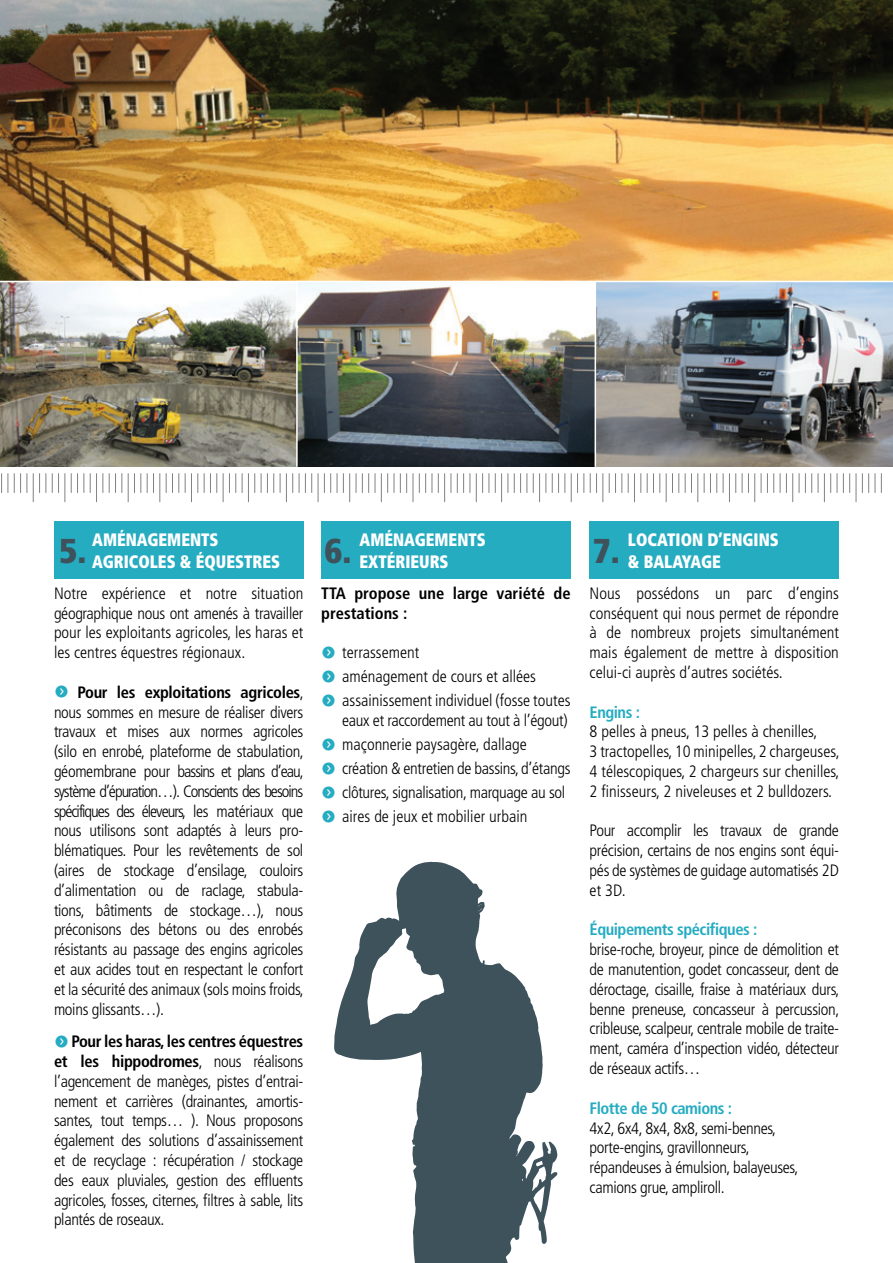
<style>
.page{position:relative;width:893px;height:1263px;background:#fff}
.page>*{position:absolute;margin:0;border:0;box-sizing:border-box;transform-origin:0 0}
.t1{font:900 condensed 34.5px "Frutiger LT Std";color:#3e525c}
.t2{font:900 condensed 18px/21.6px "Frutiger LT Std";color:#fff;scale:.9 1}
.t3{font:300 condensed 16.5px/19.8px "Frutiger LT Std";letter-spacing:-.02em;color:#000;text-align:justify}
.t4{font:300 condensed 16.5px/19.8px "Frutiger LT Std";color:#000}
.t5{font:700 condensed 16.5px "Frutiger LT Std";letter-spacing:-.03em;color:#25acc1}
.t6{font:700 condensed 16.5px/19.8px "Frutiger LT Std";color:#000}
.s1{font-weight:700}
</style>
<div class="page">
<svg style="left:8px;top:473px;width:13px;height:20px"></svg>
<svg style="left:65px;top:473px;width:19px;height:29px"></svg>
<svg style="left:27px;top:473px;width:13px;height:29px"></svg>
<svg style="left:90px;top:473px;width:13px;height:29px"></svg>
<svg style="left:46px;top:473px;width:13px;height:20px"></svg>
<svg style="left:1px;top:473px;width:1px;height:20px"></svg>
<svg style="left:109px;top:473px;width:13px;height:20px"></svg>
<svg style="left:128px;top:473px;width:13px;height:29px"></svg>
<svg style="left:318px;top:473px;width:13px;height:29px"></svg>
<svg style="left:223px;top:473px;width:13px;height:29px"></svg>
<svg style="left:261px;top:473px;width:13px;height:20px"></svg>
<svg style="left:166px;top:473px;width:13px;height:20px"></svg>
<svg style="left:356px;top:473px;width:13px;height:20px"></svg>
<svg style="left:147px;top:473px;width:13px;height:29px"></svg>
<svg style="left:280px;top:473px;width:13px;height:29px"></svg>
<svg style="left:204px;top:473px;width:13px;height:20px"></svg>
<svg style="left:337px;top:473px;width:13px;height:29px"></svg>
<svg style="left:185px;top:473px;width:13px;height:29px"></svg>
<svg style="left:299px;top:473px;width:13px;height:20px"></svg>
<svg style="left:242px;top:473px;width:13px;height:29px"></svg>
<svg style="left:375px;top:473px;width:13px;height:29px"></svg>
<svg style="left:571px;top:473px;width:13px;height:29px"></svg>
<svg style="left:413px;top:473px;width:13px;height:29px"></svg>
<svg style="left:451px;top:473px;width:13px;height:20px"></svg>
<svg style="left:489px;top:473px;width:13px;height:29px"></svg>
<svg style="left:609px;top:473px;width:13px;height:20px"></svg>
<svg style="left:394px;top:473px;width:13px;height:20px"></svg>
<svg style="left:527px;top:473px;width:19px;height:29px"></svg>
<svg style="left:470px;top:473px;width:13px;height:29px"></svg>
<svg style="left:590px;top:473px;width:13px;height:29px"></svg>
<svg style="left:432px;top:473px;width:13px;height:29px"></svg>
<svg style="left:552px;top:473px;width:13px;height:20px"></svg>
<svg style="left:508px;top:473px;width:13px;height:20px"></svg>
<svg style="left:628px;top:473px;width:13px;height:29px"></svg>
<svg style="left:666px;top:473px;width:13px;height:29px"></svg>
<svg style="left:856px;top:473px;width:13px;height:29px"></svg>
<svg style="left:704px;top:473px;width:13px;height:20px"></svg>
<svg style="left:799px;top:473px;width:13px;height:20px"></svg>
<svg style="left:742px;top:473px;width:13px;height:29px"></svg>
<svg style="left:647px;top:473px;width:13px;height:20px"></svg>
<svg style="left:780px;top:473px;width:13px;height:29px"></svg>
<svg style="left:723px;top:473px;width:13px;height:29px"></svg>
<svg style="left:837px;top:473px;width:13px;height:20px"></svg>
<svg style="left:685px;top:473px;width:13px;height:29px"></svg>
<svg style="left:818px;top:473px;width:13px;height:29px"></svg>
<svg style="left:761px;top:473px;width:13px;height:20px"></svg>
<svg style="left:875px;top:473px;width:7px;height:20px"></svg>
<div style="left:54px;top:522px;width:250px;height:57px;background:#25acc1"></div>
<div style="left:590px;top:522px;width:249px;height:57px;background:#25acc1"></div>
<div style="left:321px;top:522px;width:250px;height:57px;background:#25acc1"></div>
<img style="left:0;top:0;width:893px;height:281px">
<img style="left:0;top:282px;width:893px;height:185px">
<svg style="left:334px;top:862px;width:223px;height:401px;fill:#3e525c"></svg>
<hr style="left:296px;top:281px;width:2px;height:186px;background:#fff">
<hr style="left:595px;top:281px;width:1px;height:186px;background:#fff">
<p class="t2" style="left:92px;top:529px;width:210px">AMÉNAGEMENTS<br>AGRICOLES &amp; ÉQUESTRES</p>
<p class="t3" style="left:54px;top:583px;width:251px">Notre expérience et notre situation géographique nous ont amenés à travailler pour les exploitants agricoles, les haras et les centres équestres régionaux.</p>
<p class="t3" style="left:54px;top:682px;width:251px"><sub>f</sub> <span class="s1">Pour les exploitations agricoles</span>, nous sommes en mesure de réaliser divers travaux et mises aux normes agricoles (silo en enrobé, plateforme de stabulation, géomembrane pour bassins et plans d’eau, système d’épuration…). Conscients des besoins spécifiques des éleveurs, les matériaux que nous utilisons sont adaptés à leurs pro&shy;blématiques. Pour les revêtements de sol (aires de stockage d’ensilage, couloirs d’alimentation ou de raclage, stabula&shy;tions, bâtiments de stockage…), nous préconisons des bétons ou des enrobés résistants au passage des engins agricoles et aux acides tout en respectant le confort et la sécurité des animaux (sols moins froids, moins glissants…).</p>
<p class="t3" style="left:54px;top:1032px;width:251px"><sub>f</sub> <span class="s1">Pour les haras, les centres équestres et les hippodromes</span>, nous réalisons l’agencement de manèges, pistes d’entrai&shy;nement et carrières (drainantes, amortis&shy;santes, tout temps… ). Nous proposons également des solutions d’assainissement et de recyclage : récupération / stockage des eaux pluviales, gestion des effluents agricoles, fosses, citernes, filtres à sable, lits plantés de roseaux.</p>
<p class="t2" style="left:360px;top:529px;width:142px">AMÉNAGEMENTS<br>EXTÉRIEURS</p>
<p class="t2" style="left:628px;top:529px;width:169px">LOCATION D’ENGINS &amp; BALAYAGE</p>
<p class="t3" style="left:590px;top:583px;width:251px">Nous possédons un parc d’engins conséquent qui nous permet de répondre à de nombreux projets simultanément mais également de mettre à disposition celui-ci auprès d’autres sociétés.</p>
<p class="t5" style="left:590px;top:702px;width:52px">Engins :</p>
<p class="t4" style="left:590px;top:722px;width:251px">8 pelles à pneus, 13 pelles à chenilles,<br>3 tractopelles, 10 minipelles, 2 chargeuses, 4 télescopiques, 2 chargeurs sur chenilles, 2 finisseurs, 2 niveleuses et 2 bulldozers.</p>
<p class="t3" style="left:590px;top:821px;width:251px">Pour accomplir les travaux de grande précision, certains de nos engins sont équi&shy;pés de systèmes de guidage automatisés 2D et 3D.</p>
<p class="t5" style="left:590px;top:920px;width:169px">Équipements spécifiques :</p>
<p class="t3" style="left:590px;top:940px;width:251px">brise-roche, broyeur, pince de démolition et de manutention, godet concasseur, dent de déroctage, cisaille, fraise à matériaux durs, benne preneuse, concasseur à percussion, cribleuse, scalpeur, centrale mobile de traite&shy;ment, caméra d’inspection vidéo, détecteur de réseaux actifs…</p>
<p class="t5" style="left:590px;top:1098px;width:144px">Flotte de 50 camions :</p>
<p class="t3" style="left:590px;top:1118px;width:210px;text-align:left">4x2, 6x4, 8x4, 8x8, semi-bennes, porte-engins, gravillonneurs, répandeuses à émulsion, balayeuses, camions grue, ampliroll.</p>
<h1 class="t1" style="left:60px;top:530px;width:28px">5.</h1>
<h1 class="t1" style="left:324px;top:530px;width:28px">6.</h1>
<h1 class="t1" style="left:593px;top:530px;width:28px">7.</h1>
<p class="t6" style="left:321px;top:583px;width:251px;text-indent:33px">propose une large variété de prestations :</p>
<p class="t4" style="left:321px;top:641px;width:251px;line-height:24px"><sub>f</sub> terrassement<br><sub>f</sub> aménagement de cours et allées<br><sub>f</sub> assainissement individuel (fosse toutes</p>
<p class="t3" style="left:321px;top:709px;width:251px;line-height:24px;text-align:left;text-indent:21px">eaux et raccordement au tout à l’égout) <sub>f</sub> maçonnerie paysagère, dallage<br><sub>f</sub> création &amp; entretien de bassins, d’étangs <sub>f</sub> clôtures, signalisation, marquage au sol <sub>f</sub> aires de jeux et mobilier urbain</p>
<p class="t6" style="left:321px;top:583px;width:10px">TTA</p>
</div>
